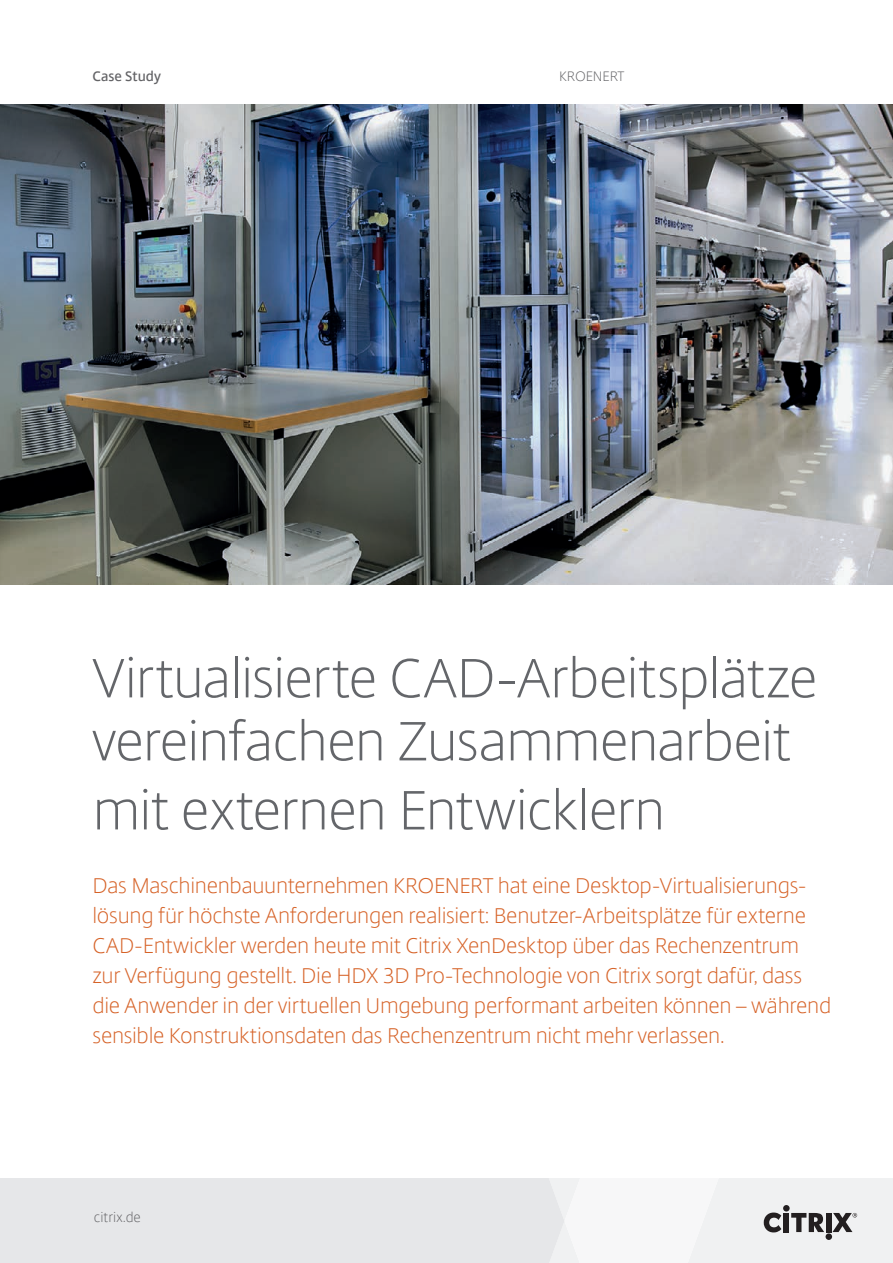
<style>
.page{position:relative;width:893px;height:1263px;background:#fff}
.page>*{position:absolute;margin:0;border:0;box-sizing:border-box;transform-origin:0 0}
.t1{font:300 54px/63px "Citrix Sans";letter-spacing:-.02em;color:#64666a}
.t2{font:300 21px/30px "Citrix Sans";letter-spacing:-.015em;color:#d66227}
.t3{font:300 13.5px "Citrix Sans";color:#636366}
.t4{font:600 13.5px "Citrix Sans";letter-spacing:.005em;color:#636366}
</style>
<div class="page">
<div style="left:0;top:1178px;width:545px;height:85px;background:#e6e7e9"></div>
<svg style="left:545px;top:1178px;width:348px;height:85px"></svg>
<img style="left:0;top:105px;width:893px;height:479px">
<p class="t4" style="left:92px;top:68px;width:70px">Case Study</p>
<p class="t3" style="left:559px;top:68px;width:67px">KROENERT</p>
<h1 class="t1" style="left:92px;top:648px;width:727px">Virtualisierte CAD-Arbeitsplätze vereinfachen Zusammenarbeit</h1>
<h1 class="t1" style="left:92px;top:780px;width:574px">mit externen Entwicklern</h1>
<p class="t2" style="left:92px;top:871px;width:740px">Das Maschinenbauunternehmen KROENERT hat eine Desktop-Virtualisierungs&shy;lösung für höchste Anforderungen realisiert: Benutzer-Arbeitsplätze für externe CAD-Entwickler werden heute mit Citrix XenDesktop über das Rechenzentrum zur Verfügung gestellt. Die HDX 3D Pro-Technologie von Citrix sorgt dafür, dass die Anwender in der virtuellen Umgebung performant arbeiten können – während sensible Konstruktionsdaten das Rechenzentrum nicht mehr verlassen.</p>
<p class="t3" style="left:94px;top:1210px;width:48px">citrix.de</p>
</div>
